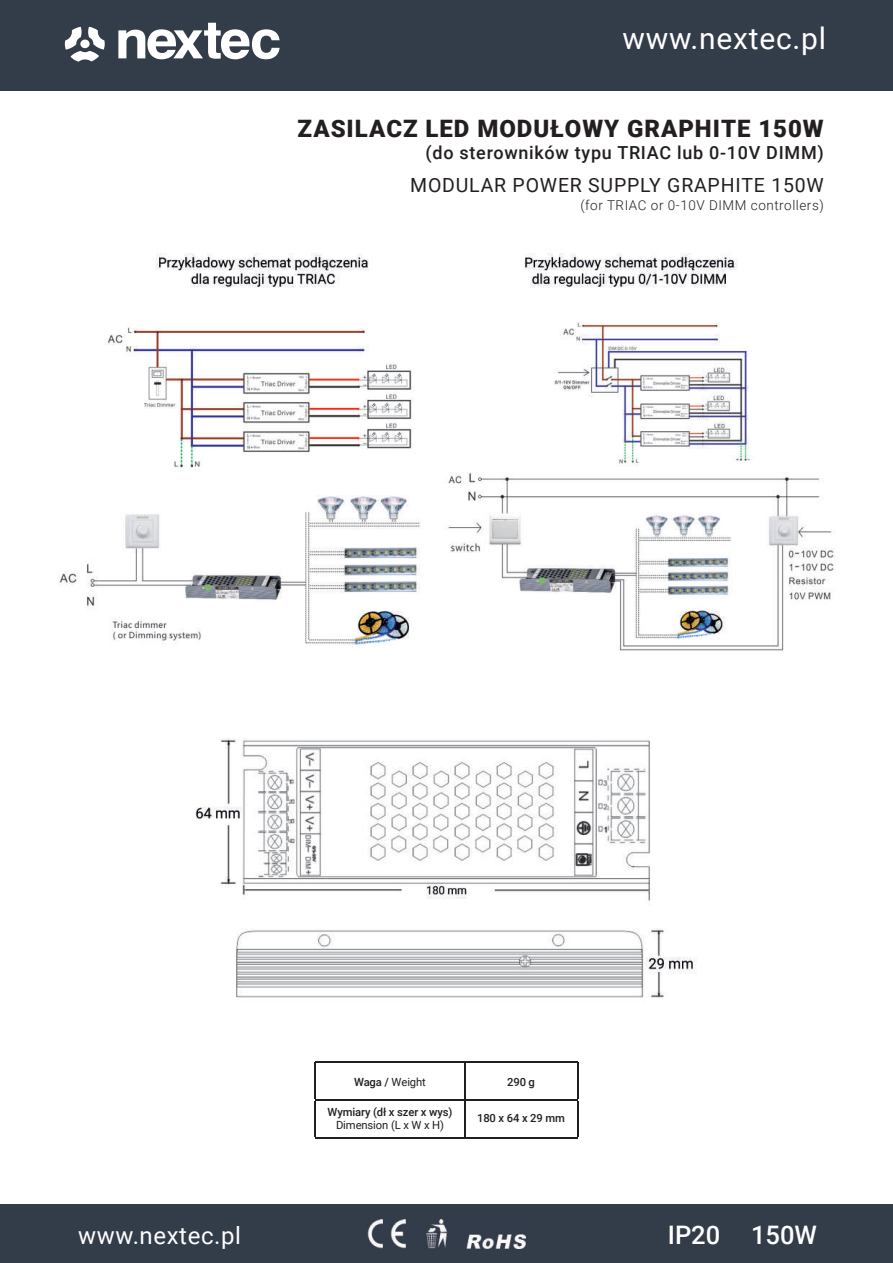
<style>
.page{position:relative;width:893px;height:1263px;background:#fff}
.page>*{position:absolute;margin:0;border:0;box-sizing:border-box;transform-origin:0 0}
.t1{font:30px "Roboto";letter-spacing:.025em;color:#fff}
.t2{font:500 25.5px "Roboto";color:#fff}
.t3{font:900 24px "Roboto";letter-spacing:.04em;color:#231f20}
.t4{font:24px "Roboto";letter-spacing:.025em;color:#fff}
.t5{font:19.5px "Roboto";letter-spacing:.04em;color:#231f20}
.t6{font:500 18px "Roboto";letter-spacing:.04em;color:#231f20}
.t7{font:300 13.5px "Roboto";letter-spacing:.04em;color:#231f20}
.t8{font:500 11.25px "Roboto";letter-spacing:-.01em;color:#231f20}
.t9{font:11.25px "Roboto";letter-spacing:-.01em;color:#231f20}
.s1{font-weight:500}
</style>
<div class="page">
<img style="left:59px;top:253px;width:776px;height:863px">
<hr style="left:315px;top:1061px;width:150px;height:1px;background:#231f20">
<hr style="left:315px;top:1062px;width:1px;height:37px;background:#231f20">
<hr style="left:465px;top:1061px;width:113px;height:1px;background:#231f20">
<hr style="left:464px;top:1062px;width:1px;height:37px;background:#231f20">
<hr style="left:577px;top:1062px;width:1px;height:37px;background:#231f20">
<hr style="left:315px;top:1099px;width:150px;height:2px;background:#231f20">
<hr style="left:315px;top:1101px;width:1px;height:36px;background:#231f20">
<hr style="left:465px;top:1099px;width:113px;height:2px;background:#231f20">
<hr style="left:464px;top:1101px;width:1px;height:36px;background:#231f20">
<hr style="left:577px;top:1101px;width:1px;height:36px;background:#231f20">
<hr style="left:315px;top:1137px;width:150px;height:1px;background:#231f20">
<hr style="left:465px;top:1137px;width:113px;height:1px;background:#231f20">
<div style="left:0;top:0;width:893px;height:91px;background:#333c49"></div>
<svg style="left:65px;top:27px;width:40px;height:35px"></svg>
<div style="left:80px;top:40px;width:10px;height:8px;background:#fff;border-radius:50%"></div>
<svg style="left:118px;top:23px;width:162px;height:36px"></svg>
<div style="left:0;top:1205px;width:893px;height:58px;background:#333c49"></div>
<img style="left:367px;top:1220px;width:159px;height:28px">
<h1 class="t1" style="left:623px;top:18px;width:205px">www.nextec.pl</h1>
<h3 class="t3" style="left:298px;top:111px;width:528px">ZASILACZ LED MODUŁOWY GRAPHITE 150W</h3>
<p class="t6" style="left:426px;top:140px;width:400px">(do sterowników typu TRIAC lub 0-10V DIMM)</p>
<p class="t5" style="left:410px;top:172px;width:415px">MODULAR POWER SUPPLY GRAPHITE 150W</p>
<p class="t7" style="left:580px;top:196px;width:245px">(for TRIAC or 0-10V DIMM controllers)</p>
<p class="t9" style="left:354px;top:1074px;width:73px"><span class="s1">Waga /</span> Weight</p>
<p class="t8" style="left:507px;top:1074px;width:29px">290 g</p>
<p class="t8" style="left:328px;top:1104px;width:126px">Wymiary (dł x szer x wys)</p>
<p class="t9" style="left:336px;top:1117px;width:109px">Dimension (L x W x H)</p>
<p class="t8" style="left:477px;top:1110px;width:89px">180 x 64 x 29 mm</p>
<h3 class="t4" style="left:78px;top:1218px;width:164px">www.nextec.pl</h3>
<h2 class="t2" style="left:668px;top:1217px;width:151px">IP20 150W</h2>
</div>
